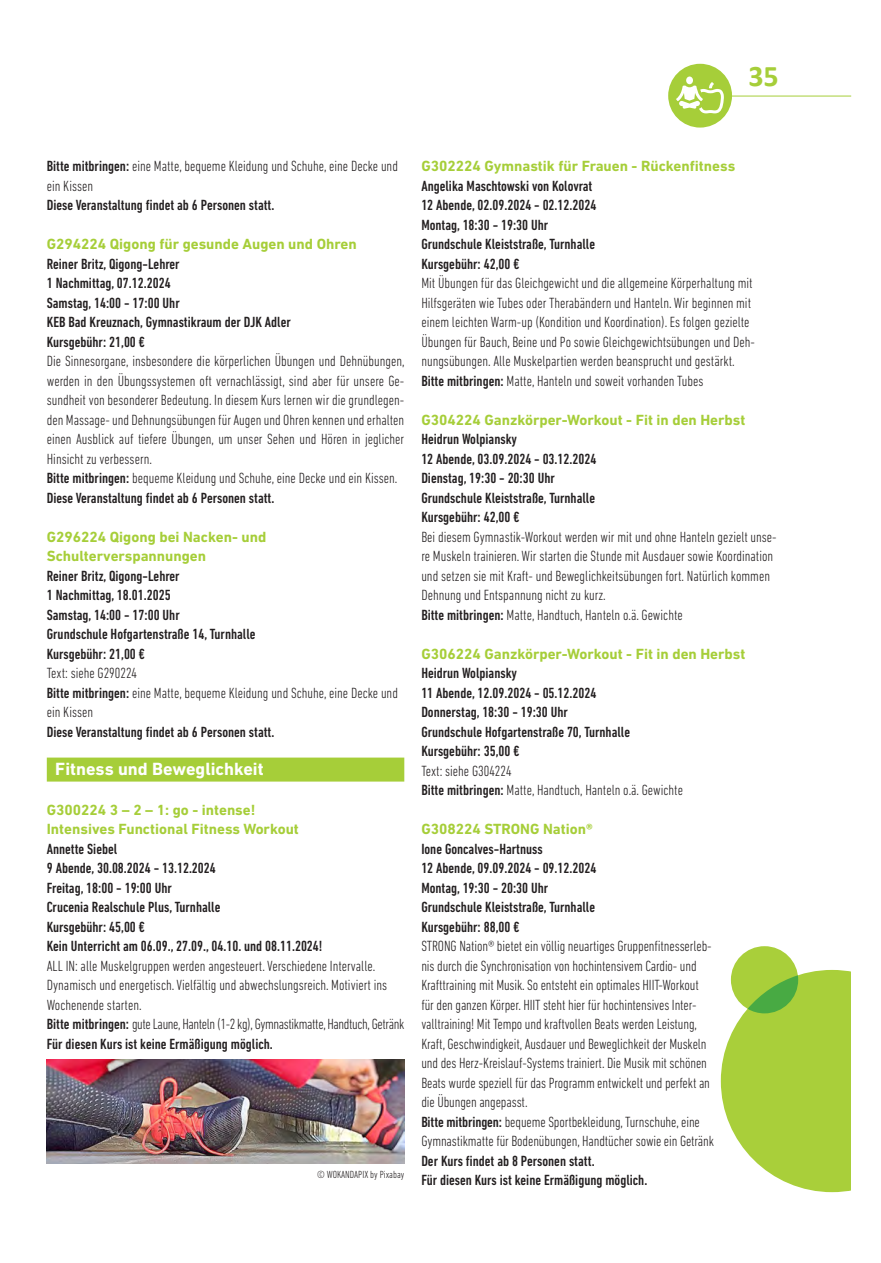
<style>
.page{position:relative;width:881px;height:1263px;background:#fff}
.page>*{position:absolute;margin:0;border:0;box-sizing:border-box;transform-origin:0 0}
.t1{font:700 30px "Calibri";color:#a6ce39}
.t2{font:700 18px "DIN Next LT Pro";color:#fff}
.t3{font:300 condensed 15px/19.5px "DIN Next LT Pro";color:#231f20}
.t4{font:500 condensed 15px/19.5px "DIN Next LT Pro";color:#231f20}
.t5{font:700 15px/19.5px "DIN Next LT Pro";color:#a6ce39}
.t6{font:300 condensed 10.5px "DIN Next LT Pro";color:#231f20}
.s1{font-weight:500}
</style>
<div class="page">
<hr style="left:729px;top:96px;width:121px;height:1px;background:#a6ce39">
<div style="left:668px;top:64px;width:63px;height:64px;background:#a6ce39;border-radius:50%"></div>
<svg style="left:685px;top:77px;width:7px;height:7px"></svg>
<svg style="left:676px;top:82px;width:47px;height:31px"></svg>
<div style="left:730px;top:946px;width:67px;height:67px;background:#a9cf3a;border-radius:50%"></div>
<svg style="left:720px;top:970px;width:129px;height:222px"></svg>
<div style="left:47px;top:757px;width:357px;height:24px;background:#a6ce39"></div>
<img style="left:47px;top:1060px;width:357px;height:103px">
<h1 class="t1" style="left:748px;top:58px;width:32px">35</h1>
<p class="t3" style="left:47px;top:156px;width:352px"><span class="s1">Bitte mitbringen:</span> eine Matte, bequeme Kleidung und Schuhe, eine Decke und ein Kissen</p>
<p class="t4" style="left:47px;top:195px;width:229px">Diese Veranstaltung findet ab 6 Personen statt.</p>
<p class="t5" style="left:47px;top:234px;width:311px">G294224 Qigong für gesunde Augen und Ohren</p>
<p class="t4" style="left:47px;top:254px;width:245px">Reiner Britz, Qigong-Lehrer<br>1 Nachmittag, 07.12.2024<br>Samstag, 14:00 - 17:00 Uhr<br>KEB Bad Kreuznach, Gymnastikraum der DJK Adler<br>Kursgebühr: 21,00 €</p>
<p class="t3" style="left:47px;top:351px;width:359px">Die Sinnesorgane, insbesondere die körperlichen Übungen und Dehnübungen, werden in den Übungssystemen oft vernachlässigt, sind aber für unsere Ge&shy;sundheit von besonderer Bedeutung. In diesem Kurs lernen wir die grundlegen&shy;den Massage- und Dehnungsübungen für Augen und Ohren kennen und erhalten einen Ausblick auf tiefere Übungen, um unser Sehen und Hören in jeglicher Hinsicht zu verbessern.<br><span class="s1">Bitte mitbringen:</span> bequeme Kleidung und Schuhe, eine Decke und ein Kissen.<br><span class="s1">Diese Veranstaltung findet ab 6 Personen statt.</span></p>
<p class="t5" style="left:47px;top:527px;width:221px">G296224 Qigong bei Nacken- und<br>Schulterverspannungen</p>
<p class="t4" style="left:47px;top:566px;width:210px">Reiner Britz, Qigong-Lehrer<br>1 Nachmittag, 18.01.2025<br>Samstag, 14:00 - 17:00 Uhr<br>Grundschule Hofgartenstraße 14, Turnhalle<br>Kursgebühr: 21,00 €</p>
<p class="t3" style="left:47px;top:663px;width:352px">Text: siehe G290224<br><span class="s1">Bitte mitbringen:</span> eine Matte, bequeme Kleidung und Schuhe, eine Decke und ein Kissen</p>
<p class="t4" style="left:47px;top:722px;width:229px">Diese Veranstaltung findet ab 6 Personen statt.</p>
<p class="t2" style="left:55px;top:758px;width:210px">Fitness und Beweglichkeit</p>
<p class="t5" style="left:47px;top:800px;width:253px">G300224 3 – 2 – 1: go - intense!<br>Intensives Functional Fitness Workout</p>
<p class="t4" style="left:47px;top:839px;width:277px">Annette Siebel<br>9 Abende, 30.08.2024 - 13.12.2024<br>Freitag, 18:00 - 19:00 Uhr<br>Crucenia Realschule Plus, Turnhalle<br>Kursgebühr: 45,00 €<br>Kein Unterricht am 06.09., 27.09., 04.10. und 08.11.2024!</p>
<p class="t3" style="left:47px;top:956px;width:359px">ALL IN: alle Muskelgruppen werden angesteuert. Verschiedene Intervalle.<br>Dynamisch und energetisch. Vielfältig und abwechslungsreich. Motiviert ins Wochenende starten.<br><span class="s1">Bitte mitbringen:</span> gute Laune, Hanteln (1-2 kg), Gymnastikmatte, Handtuch, Getränk <span class="s1">Für diesen Kurs ist keine Ermäßigung möglich.</span></p>
<p class="t6" style="left:317px;top:1169px;width:88px">© WOKANDAPIX by Pixabay</p>
<p class="t5" style="left:421px;top:156px;width:315px">G302224 Gymnastik für Frauen - Rückenfitness</p>
<p class="t4" style="left:421px;top:176px;width:176px">Angelika Maschtowski von Kolovrat<br>12 Abende, 02.09.2024 - 02.12.2024<br>Montag, 18:30 - 19:30 Uhr<br>Grundschule Kleiststraße, Turnhalle<br>Kursgebühr: 42,00 €</p>
<p class="t3" style="left:421px;top:273px;width:335px">Mit Übungen für das Gleichgewicht und die allgemeine Körperhaltung mit Hilfsgeräten wie Tubes oder Therabändern und Hanteln. Wir beginnen mit einem leichten Warm-up (Kondition und Koordination). Es folgen gezielte Übungen für Bauch, Beine und Po sowie Gleichgewichtsübungen und Deh&shy;nungsübungen. Alle Muskelpartien werden beansprucht und gestärkt.<br><span class="s1">Bitte mitbringen:</span> Matte, Hanteln und soweit vorhanden Tubes</p>
<p class="t5" style="left:421px;top:410px;width:325px">G304224 Ganzkörper-Workout - Fit in den Herbst</p>
<p class="t4" style="left:421px;top:429px;width:176px">Heidrun Wolpiansky<br>12 Abende, 03.09.2024 - 03.12.2024<br>Dienstag, 19:30 - 20:30 Uhr<br>Grundschule Kleiststraße, Turnhalle<br>Kursgebühr: 42,00 €</p>
<p class="t3" style="left:421px;top:527px;width:357px">Bei diesem Gymnastik-Workout werden wir mit und ohne Hanteln gezielt unse&shy;re Muskeln trainieren. Wir starten die Stunde mit Ausdauer sowie Koordination und setzen sie mit Kraft- und Beweglichkeitsübungen fort. Natürlich kommen Dehnung und Entspannung nicht zu kurz.<br><span class="s1">Bitte mitbringen:</span> Matte, Handtuch, Hanteln o.ä. Gewichte</p>
<p class="t5" style="left:421px;top:644px;width:325px">G306224 Ganzkörper-Workout - Fit in den Herbst</p>
<p class="t4" style="left:421px;top:663px;width:210px">Heidrun Wolpiansky<br>11 Abende, 12.09.2024 - 05.12.2024<br>Donnerstag, 18:30 - 19:30 Uhr<br>Grundschule Hofgartenstraße 70, Turnhalle<br>Kursgebühr: 35,00 €</p>
<p class="t3" style="left:421px;top:761px;width:263px">Text: siehe G304224<br><span class="s1">Bitte mitbringen:</span> Matte, Handtuch, Hanteln o.ä. Gewichte</p>
<p class="t5" style="left:421px;top:819px;width:173px">G308224 STRONG Nation®</p>
<p class="t4" style="left:421px;top:839px;width:176px">Ione Goncalves-Hartnuss<br>12 Abende, 09.09.2024 - 09.12.2024<br>Montag, 19:30 - 20:30 Uhr<br>Grundschule Kleiststraße, Turnhalle<br>Kursgebühr: 88,00 €</p>
<p class="t3" style="left:421px;top:936px;width:294px">STRONG Nation® bietet ein völlig neuartiges Gruppenfitnesserleb&shy;nis durch die Synchronisation von hochintensivem Cardio- und Krafttraining mit Musik. So entsteht ein optimales HIIT-Workout für den ganzen Körper. HIIT steht hier für hochintensives Inter&shy;valltraining! Mit Tempo und kraftvollen Beats werden Leistung, Kraft, Geschwindigkeit, Ausdauer und Beweglichkeit der Muskeln und des Herz-Kreislauf-Systems trainiert. Die Musik mit schönen Beats wurde speziell für das Programm entwickelt und perfekt an die Übungen angepasst.<br><span class="s1">Bitte mitbringen:</span> bequeme Sportbekleidung, Turnschuhe, eine Gymnastikmatte für Bodenübungen, Handtücher sowie ein Getränk</p>
<p class="t4" style="left:421px;top:1151px;width:227px">Der Kurs findet ab 8 Personen statt.<br>Für diesen Kurs ist keine Ermäßigung möglich.</p>
</div>
